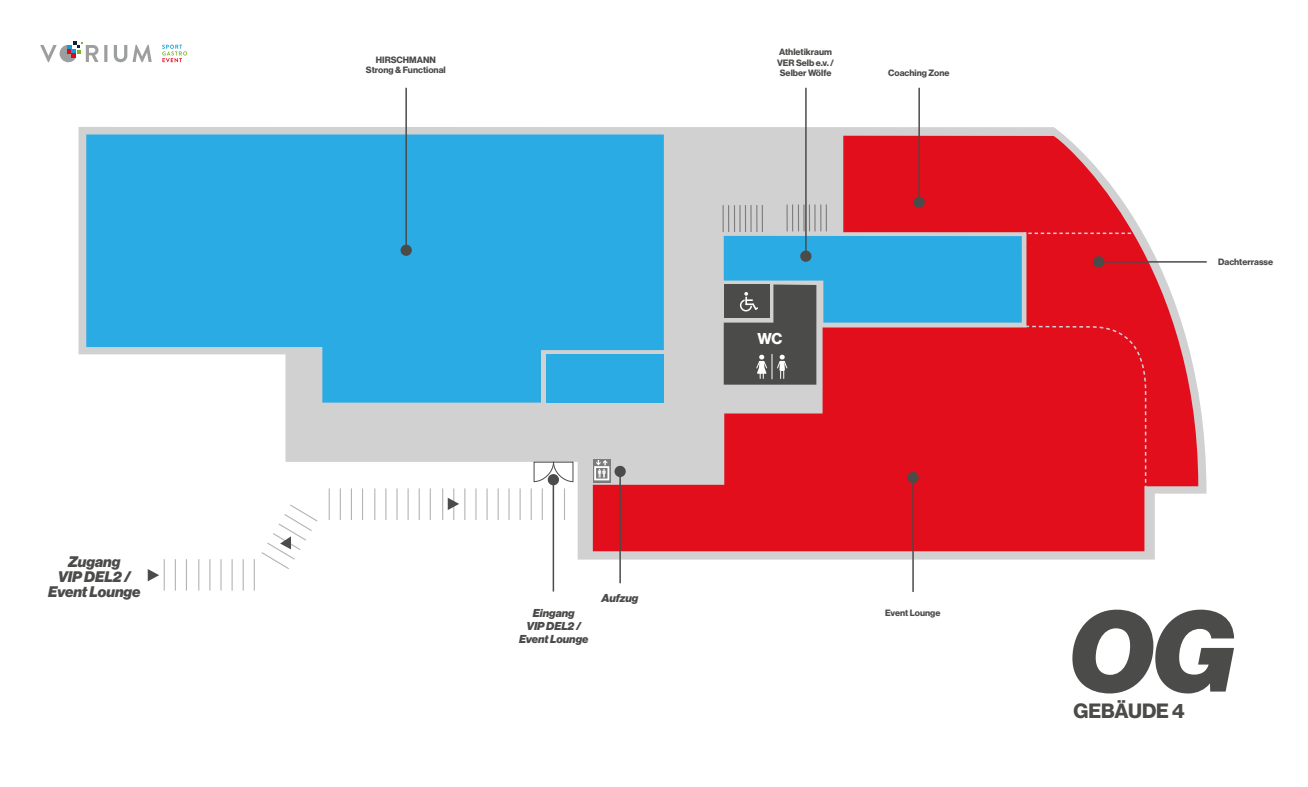
<style>
.page{position:relative;width:1308px;height:787px;background:#fff}
.page>*{position:absolute;margin:0;border:0;box-sizing:border-box;transform-origin:0 0}
.t1{font:112.5px "N Haas Grotesk DS Pro 96 Blk It";color:#4b4b4a}
.t2{font:20.25px "N Haas Grotesk DS Pro 75 Bd";color:#4b4b4a}
.t3{font:15.38px "N Haas Grotesk DS Pro 75 Bd";color:#fff}
.t4{font:15px/15px "N Haas Grotesk DS Pro 96 Blk It";color:#4b4b4a;text-align:center}
.t5{font:11.25px/12.8px "N Haas Grotesk DS Pro 96 Blk It";color:#4b4b4a;text-align:center}
.t6{font:9px/10.5px "N Haas Grotesk DS Pro 75 Bd";color:#4b4b4a;text-align:center}
</style>
<div class="page">
<hr style="left:198px;top:559px;width:1px;height:31px;background:#b4b4b4">
<hr style="left:232px;top:559px;width:1px;height:31px;background:#b4b4b4">
<hr style="left:209px;top:559px;width:1px;height:31px;background:#b4b4b4">
<hr style="left:243px;top:559px;width:1px;height:31px;background:#b4b4b4">
<hr style="left:220px;top:559px;width:2px;height:31px;background:#b4b4b4">
<hr style="left:254px;top:559px;width:1px;height:31px;background:#b4b4b4">
<hr style="left:164px;top:559px;width:1px;height:31px;background:#b4b4b4">
<hr style="left:175px;top:559px;width:1px;height:31px;background:#b4b4b4">
<hr style="left:186px;top:559px;width:1px;height:31px;background:#b4b4b4">
<svg style="left:79px;top:127px;width:1128px;height:432px"></svg>
<svg style="left:86px;top:134px;width:578px;height:269px;background:#3fb2e4"></svg>
<svg style="left:593px;top:136px;width:605px;height:415px;background:#ca7684"></svg>
<div style="left:546px;top:355px;width:117px;height:48px;background:#2babe3"></div>
<svg style="left:593px;top:459px;width:18px;height:23px"></svg>
<svg style="left:594px;top:460px;width:15px;height:20px"></svg>
<svg style="left:723px;top:204px;width:424px;height:286px;background:#b54154"></svg>
<svg style="left:534px;top:461px;width:40px;height:21px"></svg>
<div style="left:401px;top:245px;width:11px;height:11px;background:#4b4b4a;border-radius:50%"></div>
<hr style="left:405px;top:88px;width:2px;height:162px;background:#4b4b4a">
<div style="left:914px;top:196px;width:11px;height:12px;background:#4b4b4a;border-radius:50%"></div>
<hr style="left:918px;top:88px;width:2px;height:113px;background:#4b4b4a">
<div style="left:1093px;top:256px;width:11px;height:11px;background:#4b4b4a;border-radius:50%"></div>
<hr style="left:1100px;top:261px;width:107px;height:2px;background:#4b4b4a">
<div style="left:908px;top:472px;width:11px;height:11px;background:#4b4b4a;border-radius:50%"></div>
<hr style="left:912px;top:479px;width:2px;height:113px;background:#4b4b4a">
<div style="left:800px;top:250px;width:12px;height:12px;background:#4b4b4a;border-radius:50%"></div>
<hr style="left:805px;top:88px;width:2px;height:167px;background:#4b4b4a">
<div style="left:615px;top:466px;width:11px;height:11px;background:#4b4b4a;border-radius:50%"></div>
<hr style="left:619px;top:471px;width:2px;height:112px;background:#4b4b4a">
<div style="left:548px;top:474px;width:11px;height:11px;background:#4b4b4a;border-radius:50%"></div>
<hr style="left:553px;top:480px;width:1px;height:111px;background:#4b4b4a">
<hr style="left:104px;top:45px;width:3px;height:17px;background:#9d9e9e">
<svg style="left:114px;top:45px;width:13px;height:17px"></svg>
<svg style="left:133px;top:45px;width:19px;height:17px"></svg>
<svg style="left:40px;top:42px;width:59px;height:20px"></svg>
<svg style="left:162px;top:45px;width:25px;height:17px"></svg>
<svg style="left:148px;top:569px;width:11px;height:12px"></svg>
<svg style="left:448px;top:498px;width:11px;height:12px"></svg>
<svg style="left:260px;top:503px;width:59px;height:66px"></svg>
<h3 class="t4" style="left:48px;top:554px;width:94px">Zugang<br>VIP DEL2 /<br>Event Lounge</h3>
<p class="t6" style="left:366px;top:55px;width:81px">HIRSCHMANN<br>Strong &amp; Functional</p>
<p class="t5" style="left:519px;top:607px;width:71px">Eingang<br>VIP DEL2 /<br>Event Lounge</p>
<p class="t5" style="left:602px;top:591px;width:38px">Aufzug</p>
<p class="t6" style="left:777px;top:47px;width:59px;text-align:left">Athletikraum<br>VER Selb e.v. /<br>Selber Wölfe</p>
<p class="t6" style="left:888px;top:67px;width:63px">Coaching Zone</p>
<h3 class="t3" style="left:758px;top:330px;width:26px">WC</h3>
<p class="t6" style="left:885px;top:607px;width:57px">Event Lounge</p>
<p class="t6" style="left:1218px;top:256px;width:57px">Dachterrasse</p>
<h1 class="t1" style="left:1069px;top:586px;width:167px">OG</h1>
<h2 class="t2" style="left:1074px;top:699px;width:113px">GEBÄUDE 4</h2>
</div>
